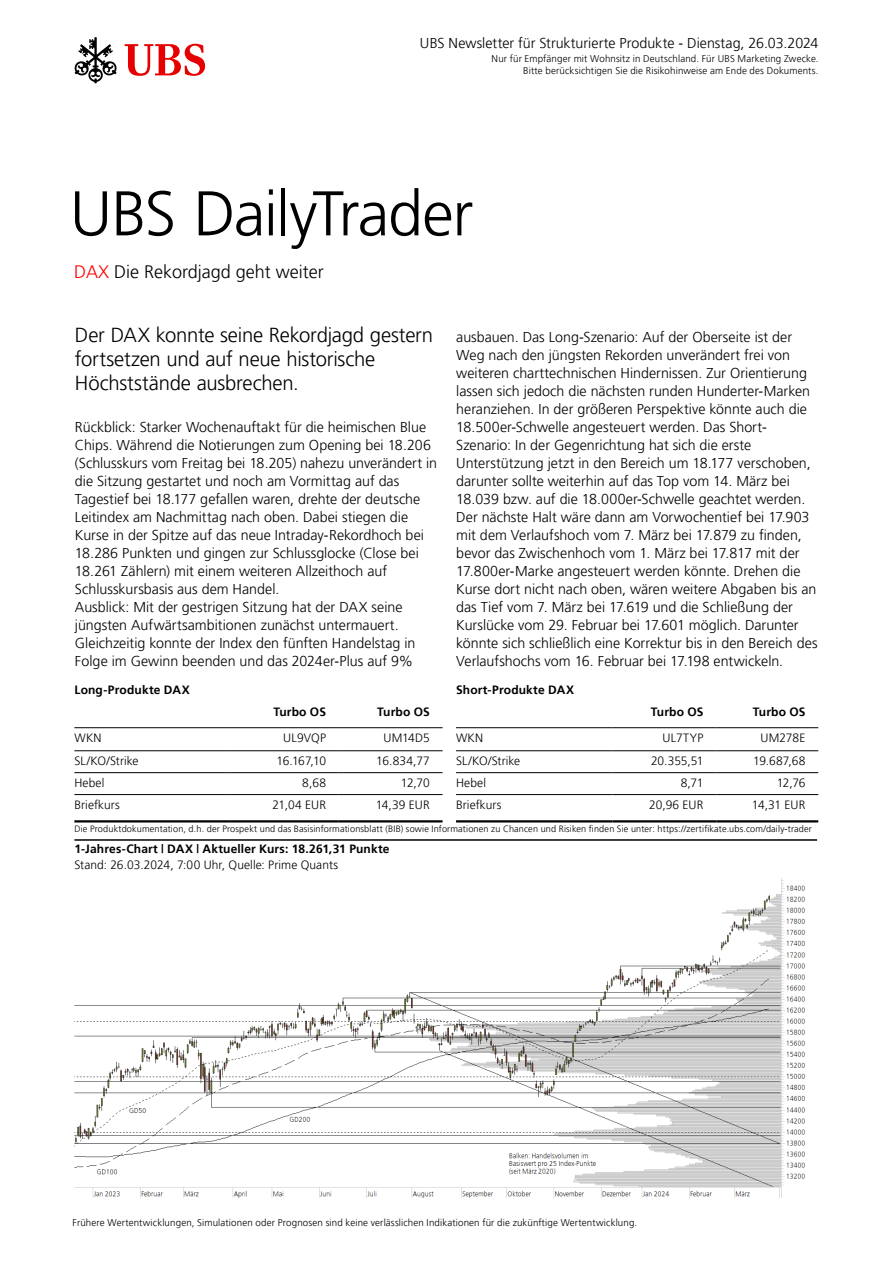
<style>
.page{position:relative;width:893px;height:1263px;background:#fff}
.page>*{position:absolute;margin:0;border:0;box-sizing:border-box;transform-origin:0 0}
.t1{font:300 63px "Frutiger 45";letter-spacing:-.025em;color:#000}
.t2{font:300 20.25px/24px "Frutiger 45";letter-spacing:-.01em;color:#000}
.t3{font:300 18px "Frutiger 45";color:#000}
.t4{font:300 14.25px/18px "Frutiger 45";color:#000}
.t5{font:300 12px "Frutiger 45";letter-spacing:.01em;color:#000}
.t6{font:300 12px "Frutiger 45";letter-spacing:.01em;color:#000}
.t7{font:300 9.75px/12px "Frutiger 45";letter-spacing:.015em;color:#000;text-align:right}
.t8{font:300 9.15px "Frutiger 45";letter-spacing:.015em;color:#000}
.s1{color:#f00}
</style>
<div class="page">
<svg style="left:125px;top:44px;width:80px;height:32px"></svg>
<svg style="left:74px;top:37px;width:43px;height:46px"></svg>
<img style="left:74px;top:878px;width:732px;height:319px">
<hr style="left:231px;top:750px;width:108px;height:1px;background:#000">
<hr style="left:74px;top:727px;width:157px;height:1px;background:#000">
<hr style="left:231px;top:727px;width:108px;height:1px;background:#000">
<hr style="left:339px;top:727px;width:104px;height:1px;background:#000">
<hr style="left:74px;top:750px;width:157px;height:1px;background:#000">
<hr style="left:339px;top:750px;width:104px;height:1px;background:#000">
<hr style="left:74px;top:772px;width:157px;height:1px;background:#000">
<hr style="left:231px;top:772px;width:108px;height:1px;background:#000">
<hr style="left:339px;top:772px;width:104px;height:1px;background:#000">
<hr style="left:74px;top:794px;width:157px;height:1px;background:#000">
<hr style="left:231px;top:794px;width:108px;height:1px;background:#000">
<hr style="left:339px;top:794px;width:104px;height:1px;background:#000">
<hr style="left:74px;top:820px;width:157px;height:2px;background:#000">
<hr style="left:231px;top:820px;width:108px;height:2px;background:#000">
<hr style="left:339px;top:820px;width:104px;height:2px;background:#000">
<hr style="left:716px;top:750px;width:102px;height:1px;background:#000">
<hr style="left:456px;top:727px;width:156px;height:1px;background:#000">
<hr style="left:612px;top:727px;width:104px;height:1px;background:#000">
<hr style="left:716px;top:727px;width:102px;height:1px;background:#000">
<hr style="left:456px;top:750px;width:156px;height:1px;background:#000">
<hr style="left:612px;top:750px;width:104px;height:1px;background:#000">
<hr style="left:456px;top:772px;width:156px;height:1px;background:#000">
<hr style="left:612px;top:772px;width:104px;height:1px;background:#000">
<hr style="left:716px;top:772px;width:102px;height:1px;background:#000">
<hr style="left:456px;top:794px;width:156px;height:1px;background:#000">
<hr style="left:612px;top:794px;width:104px;height:1px;background:#000">
<hr style="left:716px;top:794px;width:102px;height:1px;background:#000">
<hr style="left:456px;top:820px;width:156px;height:2px;background:#000">
<hr style="left:612px;top:820px;width:104px;height:2px;background:#000">
<hr style="left:716px;top:820px;width:102px;height:2px;background:#000">
<hr style="left:74px;top:839px;width:743px;height:2px;background:#000">
<p class="t4" style="left:420px;top:34px;width:400px">UBS Newsletter für Strukturierte Produkte - Dienstag, 26.03.2024</p>
<p class="t7" style="left:492px;top:53px;width:328px">Nur für Empfänger mit Wohnsitz in Deutschland. Für UBS Marketing Zwecke.<br>Bitte berücksichtigen Sie die Risikohinweise am Ende des Dokuments.</p>
<h1 class="t1" style="left:70px;top:177px;width:405px">UBS DailyTrader</h1>
<p class="t3" style="left:74px;top:261px;width:251px"><span class="s1">DAX</span> Die Rekordjagd geht weiter</p>
<h2 class="t2" style="left:75px;top:323px;width:360px">Der DAX konnte seine Rekordjagd gestern fortsetzen und auf neue historische<br>Höchststände ausbrechen.</h2>
<p class="t4" style="left:75px;top:418px;width:364px">Rückblick: Starker Wochenauftakt für die heimischen Blue Chips. Während die Notierungen zum Opening bei 18.206 (Schlusskurs vom Freitag bei 18.205) nahezu unverändert in die Sitzung gestartet und noch am Vormittag auf das Tagestief bei 18.177 gefallen waren, drehte der deutsche Leitindex am Nachmittag nach oben. Dabei stiegen die Kurse in der Spitze auf das neue Intraday-Rekordhoch bei 18.286 Punkten und gingen zur Schlussglocke (Close bei 18.261 Zählern) mit einem weiteren Allzeithoch auf Schlusskursbasis aus dem Handel.<br>Ausblick: Mit der gestrigen Sitzung hat der DAX seine jüngsten Aufwärtsambitionen zunächst untermauert.<br>Gleichzeitig konnte der Index den fünften Handelstag in Folge im Gewinn beenden und das 2024er-Plus auf 9%</p>
<p class="t4" style="left:456px;top:328px;width:363px">ausbauen. Das Long-Szenario: Auf der Oberseite ist der Weg nach den jüngsten Rekorden unverändert frei von weiteren charttechnischen Hindernissen. Zur Orientierung lassen sich jedoch die nächsten runden Hunderter-Marken heranziehen. In der größeren Perspektive könnte auch die 18.500er-Schwelle angesteuert werden. Das Short-Szenario: In der Gegenrichtung hat sich die erste Unterstützung jetzt in den Bereich um 18.177 verschoben, darunter sollte weiterhin auf das Top vom 14. März bei 18.039 bzw. auf die 18.000er-Schwelle geachtet werden.<br>Der nächste Halt wäre dann am Vorwochentief bei 17.903 mit dem Verlaufshoch vom 7. März bei 17.879 zu finden, bevor das Zwischenhoch vom 1. März bei 17.817 mit der 17.800er-Marke angesteuert werden könnte. Drehen die Kurse dort nicht nach oben, wären weitere Abgaben bis an das Tief vom 7. März bei 17.619 und die Schließung der Kurslücke vom 29. Februar bei 17.601 möglich. Darunter könnte sich schließlich eine Korrektur bis in den Bereich des Verlaufshochs vom 16. Februar bei 17.198 entwickeln.</p>
<p class="t6" style="left:74px;top:682px;width:117px">Long-Produkte DAX</p>
<p class="t6" style="left:456px;top:682px;width:119px">Short-Produkte DAX</p>
<p class="t6" style="left:273px;top:705px;width:54px">Turbo OS</p>
<p class="t6" style="left:377px;top:705px;width:54px">Turbo OS</p>
<p class="t6" style="left:651px;top:705px;width:54px">Turbo OS</p>
<p class="t6" style="left:753px;top:705px;width:54px">Turbo OS</p>
<p class="t5" style="left:74px;top:731px;width:29px">WKN</p>
<p class="t5" style="left:283px;top:731px;width:44px">UL9VQP</p>
<p class="t5" style="left:383px;top:731px;width:48px">UM14D5</p>
<p class="t5" style="left:74px;top:754px;width:66px">SL/KO/Strike</p>
<p class="t5" style="left:277px;top:754px;width:51px">16.167,10</p>
<p class="t5" style="left:376px;top:754px;width:55px">16.834,77</p>
<p class="t5" style="left:74px;top:776px;width:32px">Hebel</p>
<p class="t5" style="left:302px;top:776px;width:25px">8,68</p>
<p class="t5" style="left:401px;top:776px;width:30px">12,70</p>
<p class="t5" style="left:74px;top:798px;width:47px">Briefkurs</p>
<p class="t5" style="left:272px;top:798px;width:55px">21,04 EUR</p>
<p class="t5" style="left:376px;top:798px;width:56px">14,39 EUR</p>
<p class="t5" style="left:456px;top:731px;width:29px">WKN</p>
<p class="t5" style="left:662px;top:731px;width:42px">UL7TYP</p>
<p class="t5" style="left:760px;top:731px;width:47px">UM278E</p>
<p class="t5" style="left:456px;top:754px;width:66px">SL/KO/Strike</p>
<p class="t5" style="left:651px;top:754px;width:54px">20.355,51</p>
<p class="t5" style="left:753px;top:754px;width:54px">19.687,68</p>
<p class="t5" style="left:456px;top:776px;width:32px">Hebel</p>
<p class="t5" style="left:681px;top:776px;width:24px">8,71</p>
<p class="t5" style="left:777px;top:776px;width:30px">12,76</p>
<p class="t5" style="left:456px;top:798px;width:47px">Briefkurs</p>
<p class="t5" style="left:649px;top:798px;width:56px">20,96 EUR</p>
<p class="t5" style="left:752px;top:798px;width:55px">14,31 EUR</p>
<p class="t8" style="left:74px;top:823px;width:739px">Die Produktdokumentation, d.h. der Prospekt und das Basisinformationsblatt (BIB) sowie Informationen zu Chancen und Risiken finden Sie unter: https://zertifikate.ubs.com/daily-trader</p>
<p class="t6" style="left:74px;top:842px;width:317px">1-Jahres-Chart | DAX | Aktueller Kurs: 18.261,31 Punkte</p>
<p class="t5" style="left:74px;top:858px;width:265px">Stand: 26.03.2024, 7:00 Uhr, Quelle: Prime Quants</p>
<p class="t7" style="left:73px;top:1216px;width:566px">Frühere Wertentwicklungen, Simulationen oder Prognosen sind keine verlässlichen Indikationen für die zukünftige Wertentwicklung.</p>
</div>
